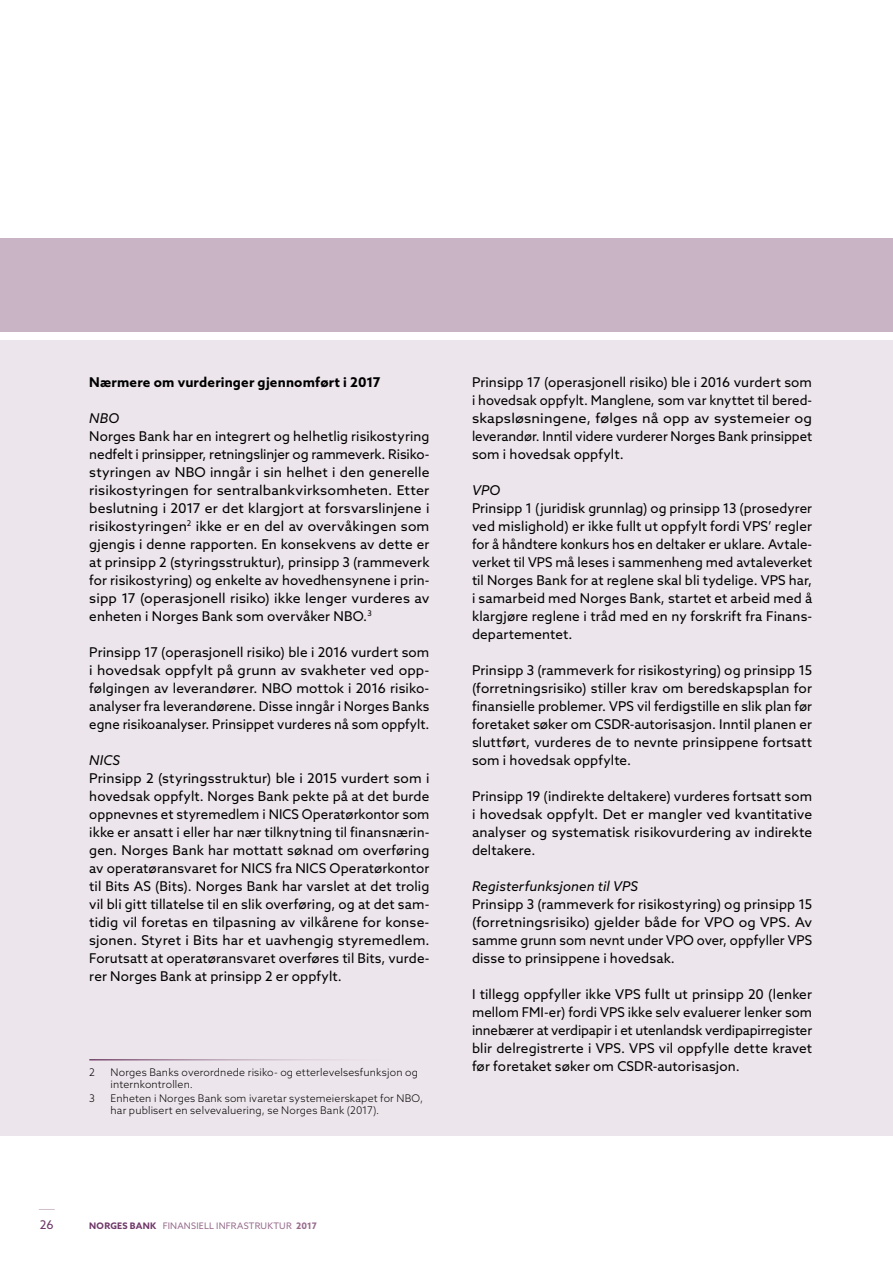
<style>
.page{position:relative;width:893px;height:1263px;background:#fff}
.page>*{position:absolute;margin:0;border:0;box-sizing:border-box;transform-origin:0 0}
.t1{font:13.5px/18px "Azo Sans";letter-spacing:.005em;color:#000;text-align:justify}
.t2{font:700 13.5px "Azo Sans";letter-spacing:.01em;color:#000}
.t3{font:italic 13.5px "Azo Sans";letter-spacing:.01em;color:#000}
.t4{font:12px "Azo Sans";color:#6e3868}
.t5{font:300 10.5px/12px "Azo Sans";letter-spacing:.015em;color:#000}
.t6{font:9px "Azo Sans";letter-spacing:.025em;color:#976c8c}
.s1{font-weight:700;color:#6e3868}
.s2{font-weight:700}
</style>
<div class="page">
<div style="left:0;top:340px;width:893px;height:795px;background:#ece5eb"></div>
<div style="left:0;top:238px;width:893px;height:94px;background:#c9b4c5"></div>
<hr style="left:89px;top:1059px;width:315px;height:1px;background:#fff">
<svg style="left:39px;top:1209px;width:16px;height:1px"></svg>
<p class="t2" style="left:89px;top:373px;width:293px">Nærmere om vurderinger gjennomført i 2017</p>
<p class="t3" style="left:89px;top:409px;width:31px">NBO</p>
<p class="t1" style="left:89px;top:427px;width:342px">Norges Bank har en integrert og helhetlig risikostyring nedfelt i prinsipper, retningslinjer og rammeverk. Risiko&shy;styringen av NBO inngår i sin helhet i den generelle risikostyringen for sentralbankvirksomheten. Etter beslutning i 2017 er det klargjort at forsvarslinjene i risikostyringen<sup>2</sup> ikke er en del av overvåkingen som gjengis i denne rapporten. En konsekvens av dette er at prinsipp 2 (styringsstruktur), prinsipp 3 (rammeverk for risikostyring) og enkelte av hovedhensynene i prin&shy;sipp 17 (operasjonell risiko) ikke lenger vurderes av enheten i Norges Bank som overvåker NBO.<sup>3</sup></p>
<p class="t1" style="left:89px;top:643px;width:342px">Prinsipp 17 (operasjonell risiko) ble i 2016 vurdert som i hovedsak oppfylt på grunn av svakheter ved opp&shy;følgingen av leverandører. NBO mottok i 2016 risiko&shy;analyser fra leverandørene. Disse inngår i Norges Banks egne risikoanalyser. Prinsippet vurderes nå som oppfylt.</p>
<p class="t3" style="left:89px;top:751px;width:32px">NICS</p>
<p class="t1" style="left:89px;top:769px;width:342px">Prinsipp 2 (styringsstruktur) ble i 2015 vurdert som i hovedsak oppfylt. Norges Bank pekte på at det burde oppnevnes et styremedlem i NICS Operatørkontor som ikke er ansatt i eller har nær tilknytning til finansnærin&shy;gen. Norges Bank har mottatt søknad om overføring av operatøransvaret for NICS fra NICS Operatørkontor til Bits AS (Bits). Norges Bank har varslet at det trolig vil bli gitt tillatelse til en slik overføring, og at det sam&shy;tidig vil foretas en tilpasning av vilkårene for konse&shy;sjonen. Styret i Bits har et uavhengig styremedlem.<br>Forutsatt at operatøransvaret overføres til Bits, vurde&shy;rer Norges Bank at prinsipp 2 er oppfylt.</p>
<p class="t5" style="left:89px;top:1066px;width:7px">2</p>
<p class="t5" style="left:111px;top:1066px;width:309px">Norges Banks overordnede risiko- og etterlevelsesfunksjon og internkontrollen.</p>
<p class="t5" style="left:89px;top:1092px;width:7px">3</p>
<p class="t5" style="left:111px;top:1092px;width:314px">Enheten i Norges Bank som ivaretar systemeierskapet for NBO, har publisert en selvevaluering, se Norges Bank (2017).</p>
<p class="t4" style="left:40px;top:1217px;width:15px">26</p>
<p class="t6" style="left:89px;top:1220px;width:229px"><span class="s1">NORgES BANK</span> finansiell infrastruktur <span class="s2">2017</span></p>
<p class="t1" style="left:472px;top:373px;width:342px">Prinsipp 17 (operasjonell risiko) ble i 2016 vurdert som i hovedsak oppfylt. Manglene, som var knyttet til bered&shy;skapsløsningene, følges nå opp av systemeier og leverandør. Inntil videre vurderer Norges Bank prinsippet som i hovedsak oppfylt.</p>
<p class="t3" style="left:472px;top:481px;width:30px">VPO</p>
<p class="t1" style="left:472px;top:499px;width:342px">Prinsipp 1 (juridisk grunnlag) og prinsipp 13 (prosedyrer ved mislighold) er ikke fullt ut oppfylt fordi VPS’ regler for å håndtere konkurs hos en deltaker er uklare. Avtale&shy;verket til VPS må leses i sammenheng med avtaleverket til Norges Bank for at reglene skal bli tydelige. VPS har, i samarbeid med Norges Bank, startet et arbeid med å klargjøre reglene i tråd med en ny forskrift fra Finans&shy;departementet.</p>
<p class="t1" style="left:472px;top:661px;width:342px">Prinsipp 3 (rammeverk for risikostyring) og prinsipp 15 (forretningsrisiko) stiller krav om beredskapsplan for finansielle problemer. VPS vil ferdigstille en slik plan før foretaket søker om CSDR-autorisasjon. Inntil planen er sluttført, vurderes de to nevnte prinsippene fortsatt som i hovedsak oppfylte.</p>
<p class="t1" style="left:472px;top:787px;width:342px">Prinsipp 19 (indirekte deltakere) vurderes fortsatt som i hovedsak oppfylt. Det er mangler ved kvantitative analyser og systematisk risikovurdering av indirekte deltakere.</p>
<p class="t3" style="left:472px;top:877px;width:168px">Registerfunksjonen til VPS</p>
<p class="t1" style="left:472px;top:895px;width:342px">Prinsipp 3 (rammeverk for risikostyring) og prinsipp 15 (forretningsrisiko) gjelder både for VPO og VPS. Av samme grunn som nevnt under VPO over, oppfyller VPS disse to prinsippene i hovedsak.</p>
<p class="t1" style="left:472px;top:985px;width:342px">I tillegg oppfyller ikke VPS fullt ut prinsipp 20 (lenker mellom FMI-er) fordi VPS ikke selv evaluerer lenker som innebærer at verdipapir i et utenlandsk verdipapirregister blir delregistrerte i VPS. VPS vil oppfylle dette kravet før foretaket søker om CSDR-autorisasjon.</p>
</div>
